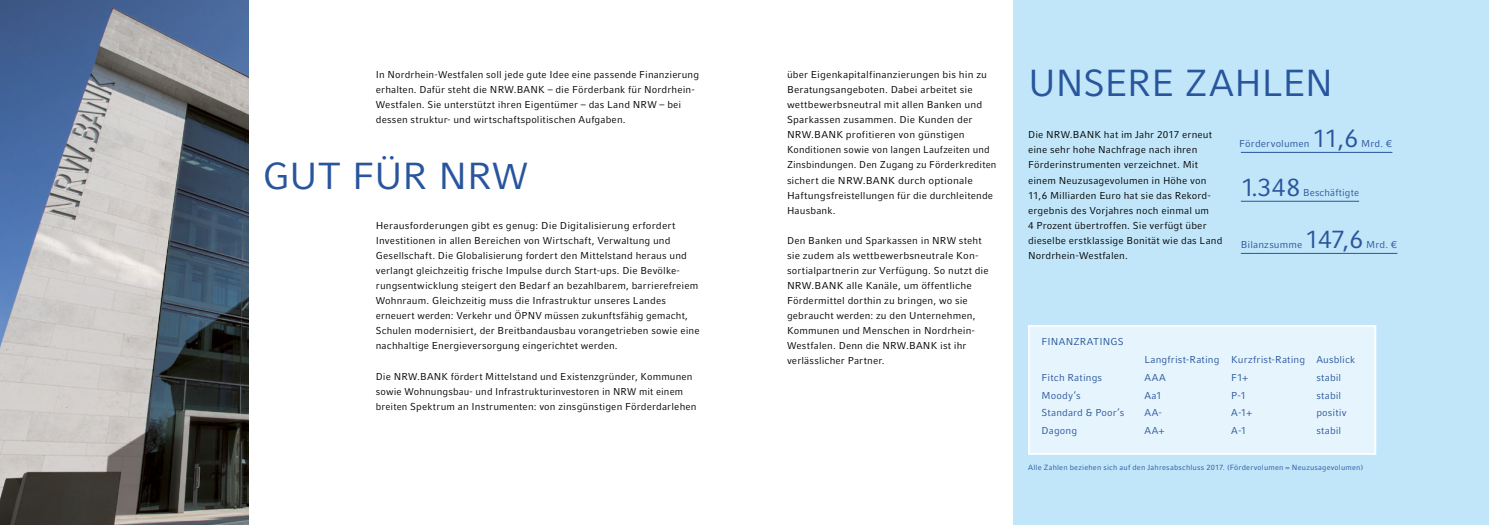
<style>
.page{position:relative;width:1489px;height:525px;background:#fff}
.page>*{position:absolute;margin:0;border:0;box-sizing:border-box;transform-origin:0 0}
.t1{font:37.5px "Compatil Fact LT";letter-spacing:-.015em;color:#29559c}
.t2{font:25px "Compatil Fact LT";letter-spacing:-.03em;color:#29559c}
.t3{font:10px/15px "Compatil Fact LT";letter-spacing:.015em;color:#000}
.t4{font:10px "Compatil Fact LT";letter-spacing:.015em;color:#29559c}
.t5{font:7.5px "Compatil Fact LT";letter-spacing:.025em;color:#29559c}
</style>
<div class="page">
<div style="left:1013px;top:0;width:475px;height:524px;background:#c1e6fa"></div>
<hr style="left:1240px;top:253px;width:157px;height:1px;background:#29559c">
<hr style="left:1240px;top:201px;width:118px;height:1px;background:#29559c">
<hr style="left:1240px;top:152px;width:152px;height:1px;background:#29559c">
<img style="left:0;top:0;width:248px;height:524px">
<div style="left:1028px;top:325px;width:348px;height:129px;background:#e6f5fd;border:2px solid #fff"></div>
<p class="t3" style="left:376px;top:67px;width:325px">In Nordrhein-Westfalen soll jede gute Idee eine passende Finanzierung erhalten. Dafür steht die NRW.BANK – die Förderbank für Nordrhein-Westfalen. Sie unterstützt ihren Eigentümer – das Land NRW – bei dessen struktur- und wirtschaftspolitischen Aufgaben.</p>
<h1 class="t1" style="left:262px;top:154px;width:267px">GUT FÜR NRW</h1>
<p class="t3" style="left:376px;top:218px;width:325px">Herausforderungen gibt es genug: Die Digitalisierung erfordert Investitionen in allen Bereichen von Wirtschaft, Verwaltung und Gesellschaft. Die Globalisierung fordert den Mittelstand heraus und verlangt gleichzeitig frische Impulse durch Start-ups. Die Bevölke&shy;rungsentwicklung steigert den Bedarf an bezahlbarem, barrierefreiem Wohnraum. Gleichzeitig muss die Infrastruktur unseres Landes erneuert werden: Verkehr und ÖPNV müssen zukunftsfähig gemacht, Schulen modernisiert, der Breitbandausbau vorangetrieben sowie eine nachhaltige Energieversorgung eingerichtet werden.</p>
<p class="t3" style="left:376px;top:368px;width:322px">Die NRW.BANK fördert Mittelstand und Existenzgründer, Kommunen sowie Wohnungsbau- und Infrastrukturinvestoren in NRW mit einem breiten Spektrum an Instrumenten: von zinsgünstigen Förderdarlehen</p>
<p class="t3" style="left:787px;top:67px;width:211px">über Eigenkapitalfinanzierungen bis hin zu Beratungsangeboten. Dabei arbeitet sie wettbewerbsneutral mit allen Banken und Sparkassen zusammen. Die Kunden der NRW.BANK profitieren von günstigen Konditionen sowie von langen Laufzeiten und Zinsbindungen. Den Zugang zu Förderkrediten sichert die NRW.BANK durch optionale Haftungsfreistellungen für die durchleitende Hausbank.</p>
<p class="t3" style="left:787px;top:233px;width:203px">Den Banken und Sparkassen in NRW steht sie zudem als wettbewerbsneutrale Kon&shy;sortialpartnerin zur Verfügung. So nutzt die NRW.BANK alle Kanäle, um öffentliche Fördermittel dorthin zu bringen, wo sie gebraucht werden: zu den Unternehmen, Kommunen und Menschen in Nordrhein-Westfalen. Denn die NRW.BANK ist ihr verlässlicher Partner.</p>
<h1 class="t1" style="left:1028px;top:61px;width:306px">UNSERE ZAHLEN</h1>
<p class="t3" style="left:1028px;top:127px;width:196px">Die NRW.BANK hat im Jahr 2017 erneut eine sehr hohe Nachfrage nach ihren Förderinstrumenten verzeichnet. Mit einem Neuzusagevolumen in Höhe von 11,6 Milliarden Euro hat sie das Rekord&shy;ergebnis des Vorjahres noch einmal um<br>4 Prozent übertroffen. Sie verfügt über dieselbe erstklassige Bonität wie das Land Nordrhein-Westfalen.</p>
<p class="t4" style="left:1239px;top:137px;width:72px">Fördervolumen</p>
<h2 class="t2" style="left:1312px;top:124px;width:47px">11,6</h2>
<p class="t4" style="left:1360px;top:137px;width:33px">Mrd. €</p>
<h2 class="t2" style="left:1240px;top:172px;width:61px">1.348</h2>
<p class="t4" style="left:1302px;top:186px;width:57px">Beschäftigte</p>
<p class="t4" style="left:1240px;top:238px;width:63px">Bilanzsumme</p>
<h2 class="t2" style="left:1304px;top:224px;width:60px">147,6</h2>
<p class="t4" style="left:1365px;top:238px;width:33px">Mrd. €</p>
<p class="t4" style="left:1041px;top:336px;width:84px">FINANZRATINGS</p>
<p class="t4" style="left:1144px;top:353px;width:212px">Langfrist-Rating Kurzfrist-Rating Ausblick</p>
<p class="t4" style="left:1041px;top:371px;width:62px">Fitch Ratings</p>
<p class="t4" style="left:1144px;top:371px;width:23px">AAA</p>
<p class="t4" style="left:1231px;top:371px;width:18px">F1+</p>
<p class="t4" style="left:1316px;top:371px;width:26px">stabil</p>
<p class="t4" style="left:1041px;top:389px;width:41px">Moody’s</p>
<p class="t4" style="left:1144px;top:389px;width:19px">Aa1</p>
<p class="t4" style="left:1231px;top:389px;width:16px">P-1</p>
<p class="t4" style="left:1316px;top:389px;width:26px">stabil</p>
<p class="t4" style="left:1041px;top:407px;width:84px">Standard &amp; Poor’s</p>
<p class="t4" style="left:1144px;top:407px;width:19px">AA-</p>
<p class="t4" style="left:1231px;top:407px;width:22px">A-1+</p>
<p class="t4" style="left:1316px;top:407px;width:32px">positiv</p>
<p class="t4" style="left:1041px;top:424px;width:37px">Dagong</p>
<p class="t4" style="left:1144px;top:424px;width:22px">AA+</p>
<p class="t4" style="left:1231px;top:424px;width:17px">A-1</p>
<p class="t4" style="left:1316px;top:424px;width:26px">stabil</p>
<p class="t5" style="left:1028px;top:463px;width:336px">Alle Zahlen beziehen sich auf den Jahresabschluss 2017. (Fördervolumen = Neuzusagevolumen)</p>
</div>
